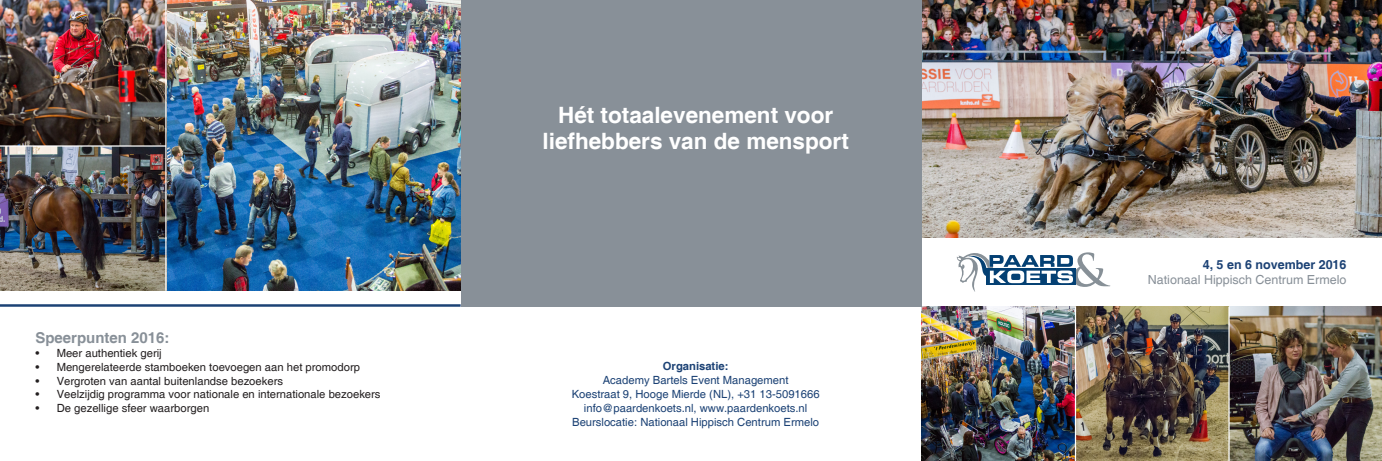
<style>
.page{position:relative;width:1382px;height:461px;background:#fff}
.page>*{position:absolute;margin:0;border:0;box-sizing:border-box;transform-origin:0 0}
.t1{font:700 22.5px/26.2px "Helvetica";color:#fff;text-align:center}
.t2{font:700 15px "Helvetica";color:#889098}
.t3{font:12.5px "Helvetica";color:#889098}
.t4{font:700 12.5px "Helvetica";color:#1c4275}
.t5{font:11.25px "Helvetica";color:#231f20}
.t6{font:11.25px/13.8px "Helvetica";color:#1c4275;text-align:center}
.t7{font:700 11.25px "Helvetica";color:#1c4275}
</style>
<div class="page">
<img style="left:921px;top:0;width:461px;height:237px">
<img style="left:921px;top:306px;width:461px;height:155px">
<hr style="left:1075px;top:306px;width:1px;height:155px;background:#fff">
<hr style="left:1228px;top:306px;width:2px;height:155px;background:#fff">
<div style="left:461px;top:0;width:460px;height:306px;background:#889098"></div>
<svg style="left:957px;top:252px;width:153px;height:39px"></svg>
<img style="left:0;top:0;width:461px;height:291px">
<hr style="left:0;top:304px;width:461px;height:2px;background:#1c4275">
<hr style="left:165px;top:0;width:2px;height:291px;background:#fff">
<hr style="left:0;top:145px;width:166px;height:2px;background:#fff">
<h2 class="t2" style="left:35px;top:329px;width:136px">Speerpunten 2016:</h2>
<p class="t5" style="left:35px;top:346px;width:128px">• Meer authentiek gerij</p>
<p class="t5" style="left:35px;top:360px;width:326px">• Mengerelateerde stamboeken toevoegen aan het promodorp</p>
<p class="t5" style="left:35px;top:374px;width:249px">• Vergroten van aantal buitenlandse bezoekers</p>
<p class="t5" style="left:35px;top:388px;width:347px">• Veelzijdig programma voor nationale en internationale bezoekers</p>
<p class="t5" style="left:35px;top:401px;width:175px">• De gezellige sfeer waarborgen</p>
<h1 class="t1" style="left:542px;top:103px;width:308px">Hét totaalevenement voor liefhebbers van de mensport</h1>
<p class="t7" style="left:663px;top:359px;width:67px">Organisatie:</p>
<p class="t6" style="left:572px;top:374px;width:249px">Academy Bartels Event Management<br>Koestraat 9, Hooge Mierde (NL), +31 13-5091666 info@paardenkoets.nl, www.paardenkoets.nl Beurslocatie: Nationaal Hippisch Centrum Ermelo</p>
<p class="t4" style="left:1203px;top:257px;width:145px">4, 5 en 6 november 2016</p>
<p class="t3" style="left:1148px;top:272px;width:200px">Nationaal Hippisch Centrum Ermelo</p>
</div>
